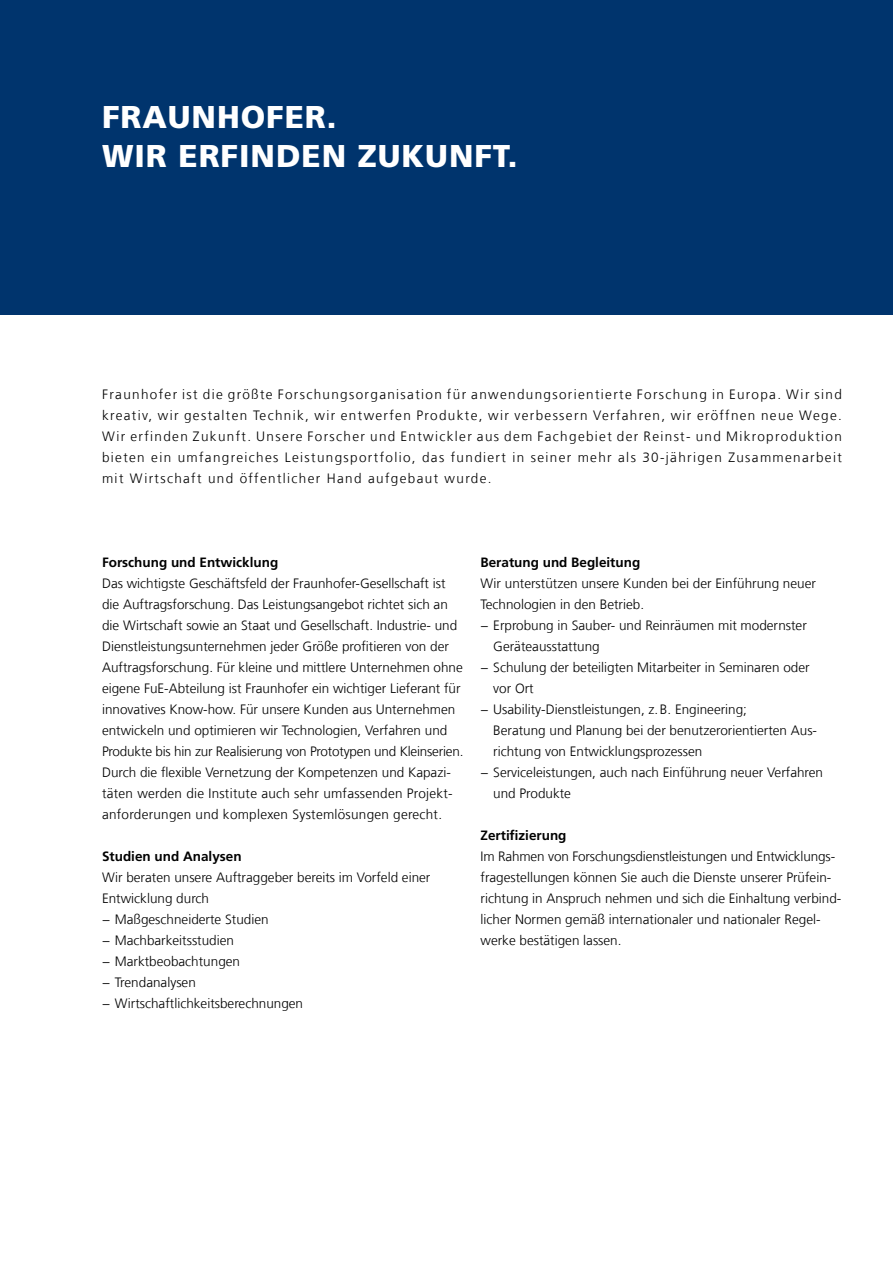
<style>
.page{position:relative;width:893px;height:1263px;background:#fff}
.page>*{position:absolute;margin:0;border:0;box-sizing:border-box;transform-origin:0 0}
._03_Standardüberschr{font:900 31.5px "Frutiger LT Com";letter-spacing:.03em;color:#fff}
._06_Fließtext{font:300 13.5px/21px "Frutiger LT Com";color:#000}
._04_Einleitungstext{font:300 13.5px/21px "Frutiger LT Com";letter-spacing:.1em;color:#000;text-align:justify}
._06_Fließtext-2{font:700 13.5px "Frutiger LT Com";color:#000}
</style>
<div class="page">
<div style="left:0;top:0;width:893px;height:315px;background:#00346d"></div>
<p class="_03_Standardüberschr" style="left:102px;top:98px;width:236px">FRAUNHOFER.</p>
<p class="_03_Standardüberschr" style="left:102px;top:137px;width:417px">WIR ERFINDEN ZUKUNFT.</p>
<p class="_04_Einleitungstext" style="left:102px;top:384px;width:741px">Fraunhofer ist die größte Forschungsorganisation für anwendungsorientierte Forschung in Europa. Wir sind kreativ, wir gestalten Technik, wir entwerfen Produkte, wir verbessern Verfahren, wir eröffnen neue Wege.<br>Wir erfinden Zukunft. Unsere Forscher und Entwickler aus dem Fachgebiet der Reinst- und Mikroproduktion bieten ein umfangreiches Leistungsportfolio, das fundiert in seiner mehr als 30-jährigen Zusammenarbeit mit Wirtschaft und öffentlicher Hand aufgebaut wurde.</p>
<p class="_06_Fließtext-2" style="left:102px;top:554px;width:178px">Forschung und Entwicklung</p>
<p class="_06_Fließtext" style="left:102px;top:573px;width:363px">Das wichtigste Geschäftsfeld der Fraunhofer-Gesellschaft ist die Auftragsforschung. Das Leistungsangebot richtet sich an die Wirtschaft sowie an Staat und Gesellschaft. Industrie- und Dienstleistungsunternehmen jeder Größe profitieren von der Auftragsforschung. Für kleine und mittlere Unternehmen ohne eigene FuE-Abteilung ist Fraunhofer ein wichtiger Lieferant für innovatives Know-how. Für unsere Kunden aus Unternehmen entwickeln und optimieren wir Technologien, Verfahren und Produkte bis hin zur Realisierung von Prototypen und Kleinserien.<br>Durch die flexible Vernetzung der Kompetenzen und Kapazi&shy;täten werden die Institute auch sehr umfassenden Projekt&shy;anforderungen und komplexen Systemlösungen gerecht.</p>
<p class="_06_Fließtext-2" style="left:102px;top:848px;width:141px">Studien und Analysen</p>
<p class="_06_Fließtext" style="left:102px;top:867px;width:330px">Wir beraten unsere Auftraggeber bereits im Vorfeld einer<br>Entwicklung durch</p>
<p class="_06_Fließtext" style="left:102px;top:909px;width:168px">− Maßgeschneiderte Studien</p>
<p class="_06_Fließtext" style="left:102px;top:930px;width:134px">− Machbarkeitsstudien</p>
<p class="_06_Fließtext" style="left:102px;top:951px;width:140px">− Marktbeobachtungen</p>
<p class="_06_Fließtext" style="left:102px;top:972px;width:95px">− Trendanalysen</p>
<p class="_06_Fließtext" style="left:102px;top:993px;width:203px">− Wirtschaftlichkeitsberechnungen</p>
<p class="_06_Fließtext-2" style="left:480px;top:554px;width:161px">Beratung und Begleitung</p>
<p class="_06_Fließtext" style="left:480px;top:573px;width:337px">Wir unterstützen unsere Kunden bei der Einführung neuer<br>Technologien in den Betrieb.</p>
<p class="_06_Fließtext" style="left:493px;top:615px;width:315px;text-indent:-13px">− Erprobung in Sauber- und Reinräumen mit modernster<br>Geräteausstattung</p>
<p class="_06_Fließtext" style="left:493px;top:657px;width:318px;text-indent:-13px">− Schulung der beteiligten Mitarbeiter in Seminaren oder vor Ort</p>
<p class="_06_Fließtext" style="left:493px;top:699px;width:324px;text-indent:-13px">− Usability-Dienstleistungen, z.B. Engineering;<br>Beratung und Planung bei der benutzerorientierten Aus&shy;richtung von Entwicklungsprozessen</p>
<p class="_06_Fließtext" style="left:493px;top:762px;width:331px;text-indent:-13px">− Serviceleistungen, auch nach Einführung neuer Verfahren und Produkte</p>
<p class="_06_Fließtext-2" style="left:480px;top:827px;width:88px">Zertifizierung</p>
<p class="_06_Fließtext" style="left:480px;top:846px;width:362px">Im Rahmen von Forschungsdienstleistungen und Entwicklungs&shy;fragestellungen können Sie auch die Dienste unserer Prüfein&shy;richtung in Anspruch nehmen und sich die Einhaltung verbind&shy;licher Normen gemäß internationaler und nationaler Regel&shy;werke bestätigen lassen.</p>
</div>
